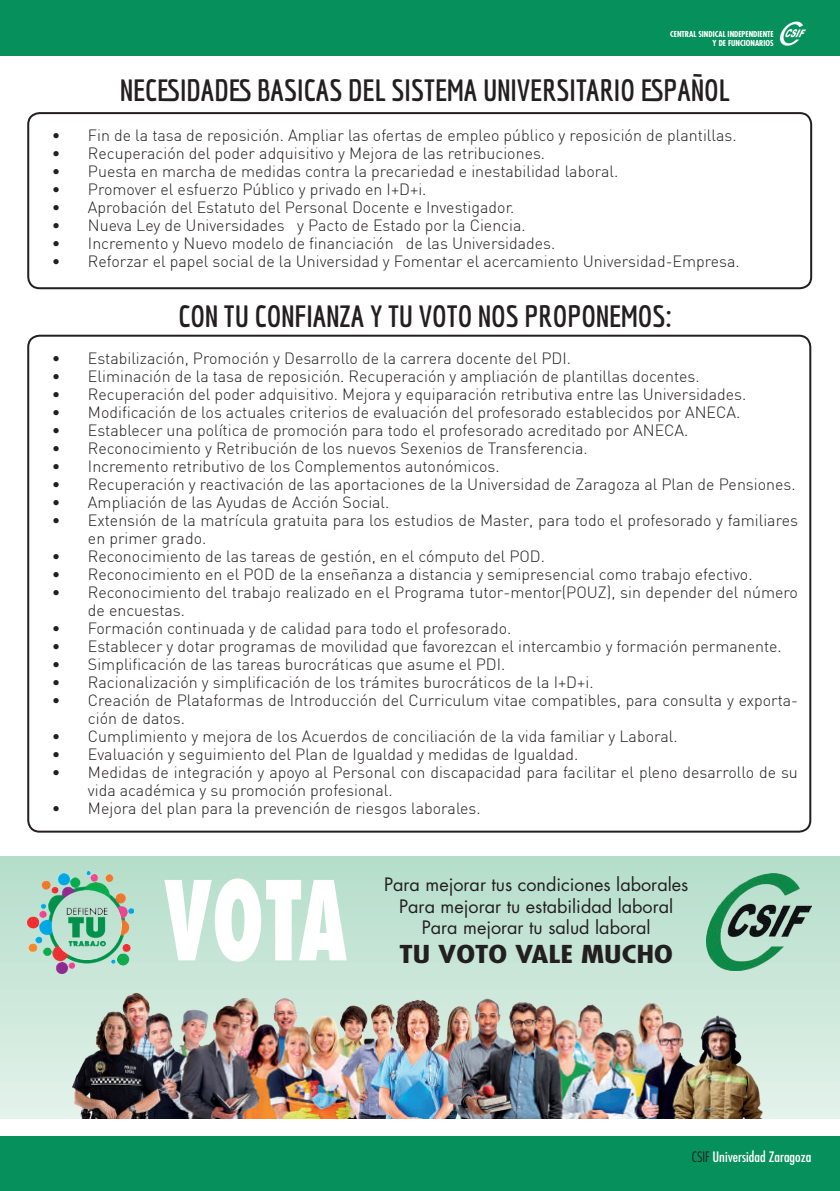
<style>
.page{position:relative;width:840px;height:1191px;background:#fff}
.page>*{position:absolute;margin:0;border:0;box-sizing:border-box;transform-origin:0 0}
.t1{font:800 condensed 106.6px "Futura Std";color:#fff;scale:.76 1}
.t2{font:700 30px "Economica";color:#231f20}
.t3{font:700 condensed 24px "Futura Std";color:#231f20;scale:1.34 1}
.t4{font:18px/21.6px "Futura Std";color:#231f20;text-align:center}
.t5{font:300 16px/18px "DIN";color:#231f20}
.t6{font:condensed 14px "Futura Std";color:#fff;scale:1.05 1}
.t7{font:700 condensed 8px/9.6px "Futura Std";color:#fff;text-align:right}
.s1{font-weight:300;color:#231f20}
</style>
<div class="page">
<div style="left:0;top:1136px;width:839px;height:55px;background:#06915c"></div>
<div style="left:0;top:0;width:839px;height:56px;background:#06915c"></div>
<img style="left:779px;top:21px;width:27px;height:25px">
<img style="left:0;top:856px;width:839px;height:263px">
<img style="left:72px;top:982px;width:693px;height:137px">
<img style="left:28px;top:871px;width:106px;height:102px">
<img style="left:705px;top:874px;width:106px;height:96px">
<div style="left:27px;top:112px;width:784px;height:177px;border:2px solid #231f20;border-radius:11px"></div>
<p class="t7" style="left:670px;top:29px;width:105px">CENTRAL SINDICAL INDEPENDIENTE<br>Y DE FUNCIONARIOS</p>
<h2 class="t2" style="left:120px;top:73px;width:611px">NECESIDADES BASICAS DEL SISTEMA UNIVERSITARIO ESPAÑOL</h2>
<p class="t5" style="left:52px;top:126px;width:685px">• Fin de la tasa de reposición. Ampliar las ofertas de empleo público y reposición de plantillas.</p>
<p class="t5" style="left:52px;top:144px;width:494px">• Recuperación del poder adquisitivo y Mejora de las retribuciones.</p>
<p class="t5" style="left:52px;top:162px;width:567px">• Puesta en marcha de medidas contra la precariedad e inestabilidad laboral.</p>
<p class="t5" style="left:52px;top:180px;width:376px">• Promover el esfuerzo Público y privado en I+D+i.</p>
<p class="t5" style="left:52px;top:198px;width:464px">• Aprobación del Estatuto del Personal Docente e Investigador.</p>
<p class="t5" style="left:52px;top:216px;width:475px">• Nueva Ley de Universidades y Pacto de Estado por la Ciencia.</p>
<p class="t5" style="left:52px;top:234px;width:504px">• Incremento y Nuevo modelo de financiación de las Universidades.</p>
<p class="t5" style="left:52px;top:252px;width:688px">• Reforzar el papel social de la Universidad y Fomentar el acercamiento Universidad-Empresa.</p>
<h2 class="t2" style="left:178px;top:299px;width:494px">CON TU CONFIANZA Y TU VOTO NOS PROPONEMOS:</h2>
<p class="t5" style="left:52px;top:349px;width:520px">• Estabilización, Promoción y Desarrollo de la carrera docente del PDI.</p>
<p class="t5" style="left:52px;top:367px;width:649px">• Eliminación de la tasa de reposición. Recuperación y ampliación de plantillas docentes.</p>
<p class="t5" style="left:52px;top:385px;width:695px">• Recuperación del poder adquisitivo. Mejora y equiparación retributiva entre las Universidades.</p>
<p class="t5" style="left:52px;top:403px;width:689px">• Modificación de los actuales criterios de evaluación del profesorado establecidos por ANECA.</p>
<p class="t5" style="left:52px;top:421px;width:637px">• Establecer una política de promoción para todo el profesorado acreditado por ANECA.</p>
<p class="t5" style="left:52px;top:439px;width:537px">• Reconocimiento y Retribución de los nuevos Sexenios de Transferencia.</p>
<p class="t5" style="left:52px;top:457px;width:449px">• Incremento retributivo de los Complementos autonómicos.</p>
<p class="t5" style="left:52px;top:475px;width:744px">• Recuperación y reactivación de las aportaciones de la Universidad de Zaragoza al Plan de Pensiones.</p>
<p class="t5" style="left:52px;top:493px;width:339px">• Ampliación de las Ayudas de Acción Social.</p>
<p class="t5" style="left:88px;top:511px;width:711px;text-indent:-36px">• Extensión de la matrícula gratuita para los estudios de Master, para todo el profesorado y familiares en primer grado.</p>
<p class="t5" style="left:52px;top:547px;width:494px">• Reconocimiento de las tareas de gestión, en el cómputo del POD.</p>
<p class="t5" style="left:52px;top:565px;width:701px">• Reconocimiento en el POD de la enseñanza a distancia y semipresencial como trabajo efectivo.</p>
<p class="t5" style="left:88px;top:583px;width:711px;text-indent:-36px">• Reconocimiento del trabajo realizado en el Programa tutor-mentor(POUZ), sin depender del número de encuestas.</p>
<p class="t5" style="left:52px;top:619px;width:460px">• Formación continuada y de calidad para todo el profesorado.</p>
<p class="t5" style="left:52px;top:637px;width:731px">• Establecer y dotar programas de movilidad que favorezcan el intercambio y formación permanente.</p>
<p class="t5" style="left:52px;top:655px;width:455px">• Simplificación de las tareas burocráticas que asume el PDI.</p>
<p class="t5" style="left:52px;top:673px;width:543px">• Racionalización y simplificación de los trámites burocráticos de la I+D+i.</p>
<p class="t5" style="left:88px;top:691px;width:711px;text-indent:-36px">• Creación de Plataformas de Introducción del Curriculum vitae compatibles, para consulta y exporta&shy;ción de datos.</p>
<p class="t5" style="left:52px;top:727px;width:627px">• Cumplimiento y mejora de los Acuerdos de conciliación de la vida familiar y Laboral.</p>
<p class="t5" style="left:52px;top:745px;width:527px">• Evaluación y seguimiento del Plan de Igualdad y medidas de Igualdad.</p>
<p class="t5" style="left:88px;top:763px;width:711px;text-indent:-36px">• Medidas de integración y apoyo al Personal con discapacidad para facilitar el pleno desarrollo de su vida académica y su promoción profesional.</p>
<p class="t5" style="left:52px;top:799px;width:430px">• Mejora del plan para la prevención de riesgos laborales.</p>
<h1 class="t1" style="left:164px;top:854px;width:242px">VOTA</h1>
<p class="t4" style="left:384px;top:873px;width:305px">Para mejorar tus condiciones laborales<br>Para mejorar tu estabilidad laboral<br>Para mejorar tu salud laboral</p>
<h3 class="t3" style="left:399px;top:939px;width:205px">TU VOTO VALE MUCHO</h3>
<p class="t6" style="left:691px;top:1148px;width:115px"><span class="s1">CSIF</span> Universidad Zaragoza</p>
</div>
